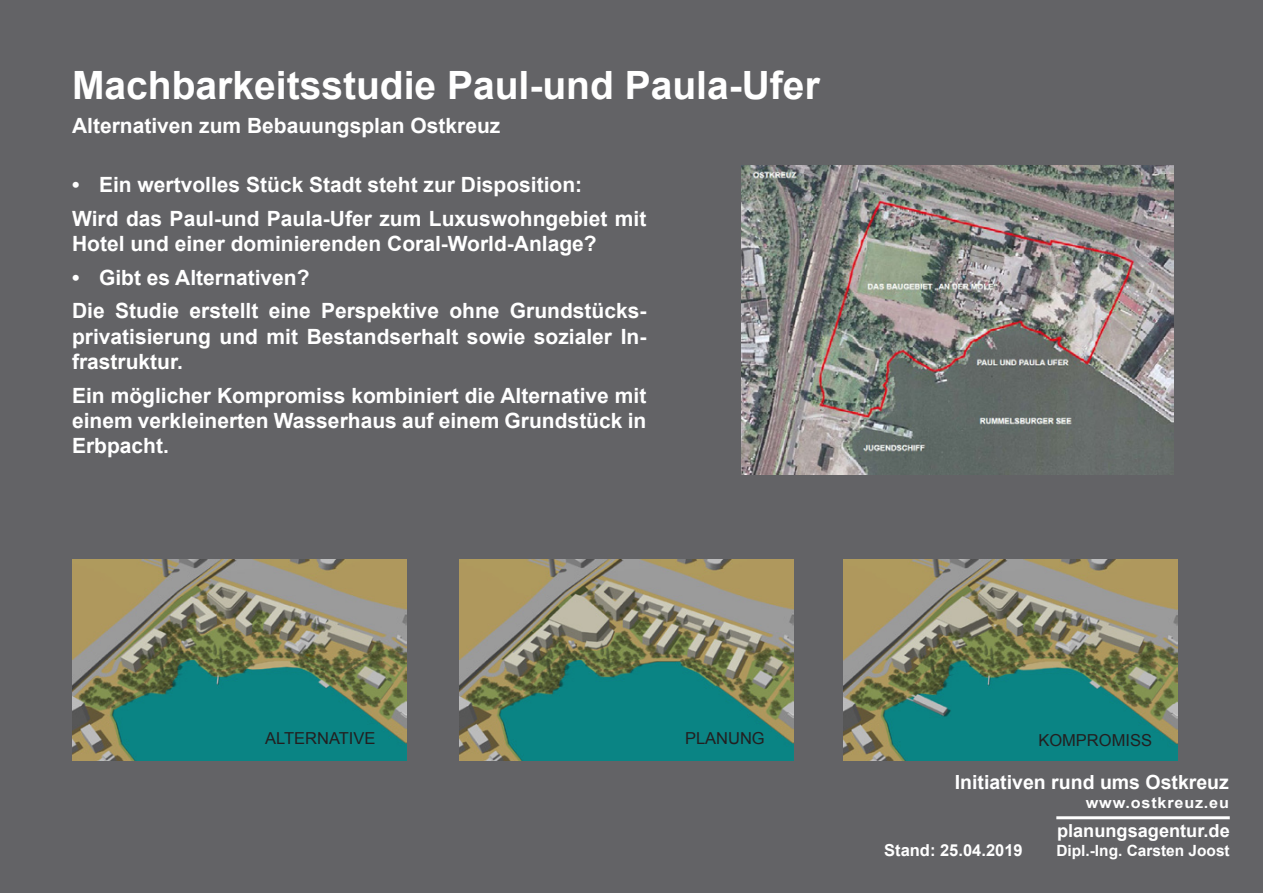
<style>
.page{position:relative;width:1263px;height:893px;background:#636366}
.page>*{position:absolute;margin:0;border:0;box-sizing:border-box;transform-origin:0 0}
.Absatzformat_3{font:700 39px "Arial";color:#fff}
.Absatzformat_4{font:700 21px/25.2px "Arial";color:#fff;text-align:justify}
.Absatzformat_4-2{font:700 19.5px "Arial";color:#fff}
.Absatzformat_1{font:700 18px "Arial";color:#fff}
._15{font:16.5px "Arial";color:#231f20}
.Absatzformat_4-3{font:700 16.5px "Arial";color:#fff}
.Absatzformat_1-2{font:700 15.45px "Arial";color:#fff}
.Absatzformat_4-4{font:700 15px "Arial";letter-spacing:.05em;color:#fff;scale:1.08 1}
</style>
<div class="page">
<img style="left:844px;top:559px;width:334px;height:201px">
<img style="left:459px;top:559px;width:334px;height:201px">
<img style="left:72px;top:559px;width:334px;height:202px">
<img style="left:741px;top:166px;width:433px;height:309px">
<hr style="left:1056px;top:816px;width:174px;height:3px;background:#fff">
<p class="Absatzformat_3" style="left:72px;top:59px;width:749px">Machbarkeitsstudie Paul-und Paula-Ufer</p>
<p class="Absatzformat_4" style="left:72px;top:113px;width:430px">Alternativen zum Bebauungsplan Ostkreuz</p>
<p class="Absatzformat_4" style="left:72px;top:173px;width:512px">• Ein wertvolles Stück Stadt steht zur Disposition:</p>
<p class="Absatzformat_4" style="left:72px;top:206px;width:576px">Wird das Paul-und Paula-Ufer zum Luxuswohngebiet mit<br>Hotel und einer dominierenden Coral-World-Anlage?</p>
<p class="Absatzformat_4" style="left:72px;top:265px;width:239px">• Gibt es Alternativen?</p>
<p class="Absatzformat_4" style="left:72px;top:299px;width:576px">Die Studie erstellt eine Perspektive ohne Grundstücks&shy;privatisierung und mit Bestandserhalt sowie sozialer In&shy;frastruktur.</p>
<p class="Absatzformat_4" style="left:72px;top:383px;width:576px">Ein möglicher Kompromiss kombiniert die Alternative mit einem verkleinerten Wasserhaus auf einem Grundstück in Erbpacht.</p>
<p class="_15" style="left:265px;top:728px;width:112px">ALTERNATIVE</p>
<p class="_15" style="left:685px;top:728px;width:81px">PLANUNG</p>
<p class="_15" style="left:1038px;top:729px;width:115px">KOMPROMISS</p>
<p class="Absatzformat_4-2" style="left:955px;top:769px;width:276px">Initiativen rund ums Ostkreuz</p>
<p class="Absatzformat_4-4" style="left:1086px;top:793px;width:134px">www.ostkreuz.eu</p>
<p class="Absatzformat_1" style="left:1057px;top:819px;width:174px">planungsagentur.de</p>
<p class="Absatzformat_4-3" style="left:884px;top:839px;width:140px">Stand: 25.04.2019</p>
<p class="Absatzformat_1-2" style="left:1056px;top:840px;width:175px">Dipl.-Ing. Carsten Joost</p>
</div>
